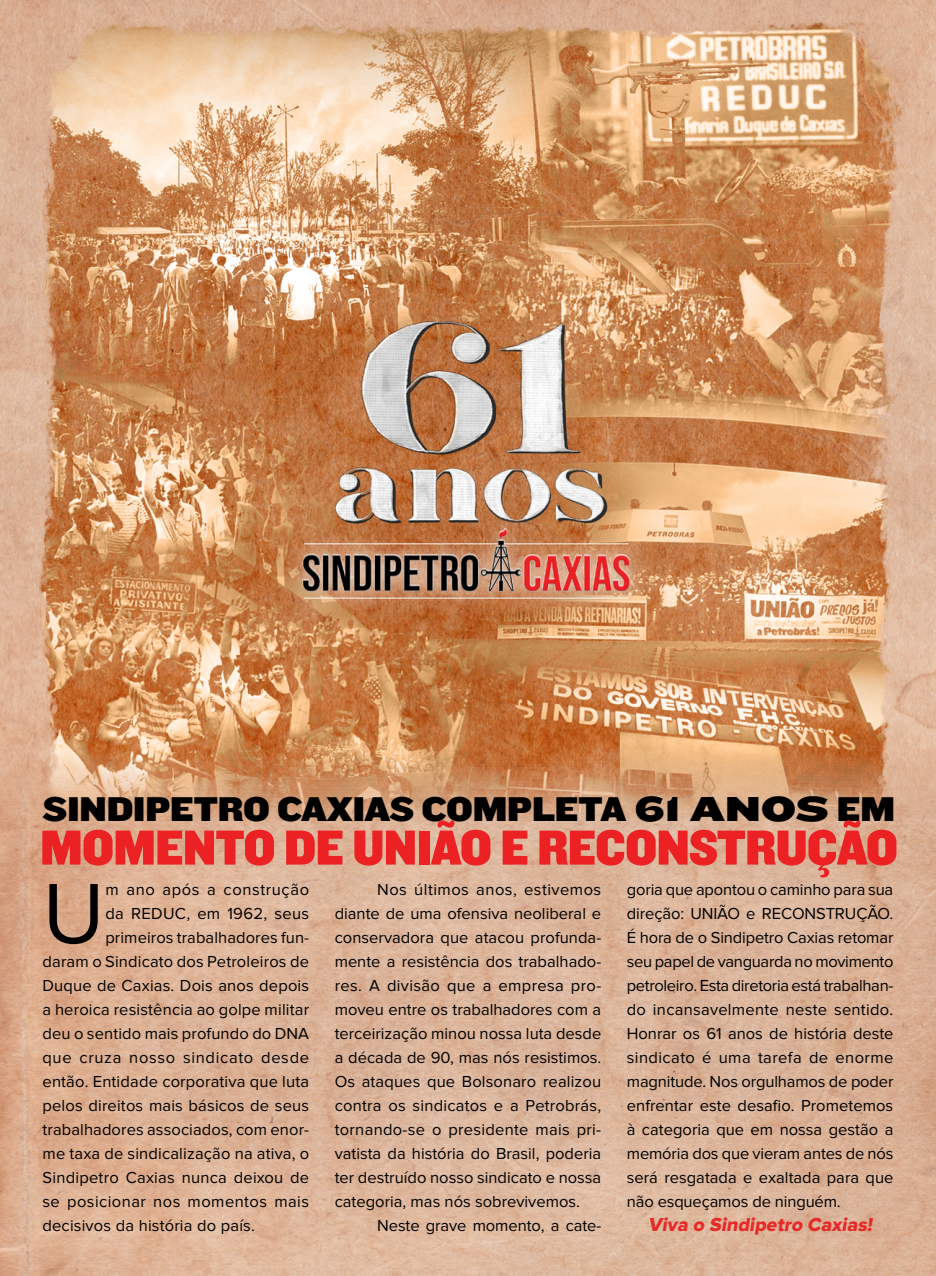
<style>
.page{position:relative;width:936px;height:1276px;background:#fff}
.page>*{position:absolute;margin:0;border:0;box-sizing:border-box;transform-origin:0 0}
.t1{font:88.5px "Proxima Nova";color:#000}
.t2{font:51px "Knockout HTF71 Full Middlewt";letter-spacing:-.02em;color:#eb2123}
.t3{font:35.7px "Knockout HTF72 Full Cruiserwt";letter-spacing:-.02em;color:#000}
.t4{font:italic 19.5px "Proxima Nova Extrabld";color:#e62a27}
.t5{font:16.5px/24px "Proxima Nova";letter-spacing:.01em;color:#000;text-align:justify}
.t6{font:16.5px "Proxima Nova";letter-spacing:.04em;color:#000}
.t7{font:16.5px "Proxima Nova";letter-spacing:.035em;color:#000}
.s1{font-family:"Knockout HTF74 Full Sumo";font-size:36px}
</style>
<div class="page">
<img style="left:0;top:820px;width:935px;height:456px">
<img style="left:0;top:0;width:935px;height:820px">
<h3 class="t3" style="left:43px;top:789px;width:854px">SINDIPETRO CAXIAS COMPLETA <span class="s1">61 ANOS</span> EM</h3>
<h2 class="t2" style="left:40px;top:820px;width:859px">MOMENTO DE UNIÃO E RECONSTRUÇÃO</h2>
<h1 class="t1" style="left:43px;top:873px;width:64px">U</h1>
<p class="t7" style="left:105px;top:882px;width:205px">m ano após a construção</p>
<p class="t5" style="left:105px;top:902px;width:205px">da REDUC, em 1962, seus</p>
<p class="t5" style="left:105px;top:926px;width:205px">primeiros trabalhadores fun-</p>
<p class="t5" style="left:43px;top:950px;width:268px">daram o Sindicato dos Petroleiros de</p>
<p class="t5" style="left:43px;top:974px;width:268px">Duque de Caxias. Dois anos depois</p>
<p class="t5" style="left:43px;top:998px;width:268px">a heroica resistência ao golpe militar</p>
<p class="t5" style="left:43px;top:1022px;width:268px">deu o sentido mais profundo do DNA</p>
<p class="t6" style="left:43px;top:1050px;width:268px">que cruza nosso sindicato desde</p>
<p class="t5" style="left:43px;top:1070px;width:268px">então. Entidade corporativa que luta</p>
<p class="t5" style="left:43px;top:1094px;width:268px">pelos direitos mais básicos de seus</p>
<p class="t5" style="left:43px;top:1118px;width:268px">trabalhadores associados, com enor-</p>
<p class="t5" style="left:43px;top:1142px;width:268px">me taxa de sindicalização na ativa, o</p>
<p class="t5" style="left:43px;top:1166px;width:268px">Sindipetro Caxias nunca deixou de</p>
<p class="t5" style="left:43px;top:1190px;width:268px">se posicionar nos momentos mais</p>
<p class="t5" style="left:43px;top:1214px;width:214px">decisivos da história do país.</p>
<p class="t5" style="left:334px;top:878px;width:268px;text-indent:43px">Nos últimos anos, estivemos diante de uma ofensiva neoliberal e conservadora que atacou profunda&shy;mente a resistência dos trabalhado&shy;res. A divisão que a empresa pro&shy;moveu entre os trabalhadores com a terceirização minou nossa luta desde a década de 90, mas nós resistimos.<br>Os ataques que Bolsonaro realizou contra os sindicatos e a Petrobrás, tornando-se o presidente mais pri&shy;vatista da história do Brasil, poderia ter destruído nosso sindicato e nossa categoria, mas nós sobrevivemos.</p>
<p class="t5" style="left:377px;top:1214px;width:225px">Neste grave momento, a cate-</p>
<p class="t5" style="left:626px;top:878px;width:268px">goria que apontou o caminho para sua direção: UNIÃO e RECONSTRUÇÃO.<br>É hora de o Sindipetro Caxias retomar seu papel de vanguarda no movimento petroleiro. Esta diretoria está trabalhan&shy;do incansavelmente neste sentido.<br>Honrar os 61 anos de história deste sindicato é uma tarefa de enorme magnitude. Nos orgulhamos de poder enfrentar este desafio. Prometemos à categoria que em nossa gestão a memória dos que vieram antes de nós será resgatada e exaltada para que não esqueçamos de ninguém.</p>
<p class="t4" style="left:648px;top:1213px;width:229px">Viva o Sindipetro Caxias!</p>
</div>
